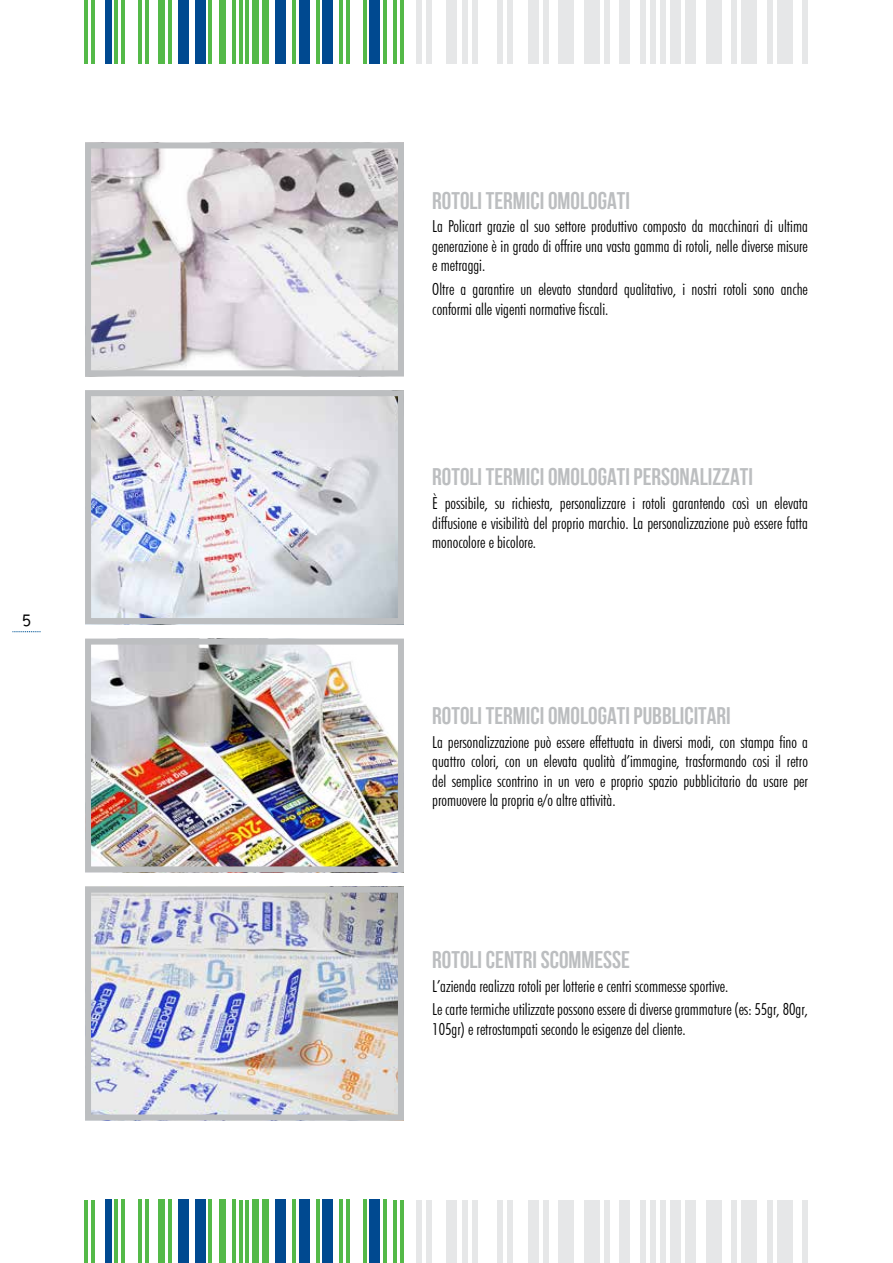
<style>
.page{position:relative;width:893px;height:1263px;background:#fff}
.page>*{position:absolute;margin:0;border:0;box-sizing:border-box;transform-origin:0 0}
.t1{font:24px "Bebas Neue";color:#bcbec0}
.t2{font:300 condensed 16.5px/19.5px "Futura BT";color:#000;text-align:justify}
.t3{font:800 16.5px "Nilland";color:#000}
</style>
<div class="page">
<hr style="left:85px;top:1200px;width:3px;height:63px;background:#54b948">
<hr style="left:91px;top:1200px;width:4px;height:63px;background:#54b948">
<hr style="left:115px;top:1200px;width:3px;height:63px;background:#54b948">
<hr style="left:121px;top:1200px;width:4px;height:63px;background:#54b948">
<hr style="left:138px;top:1200px;width:4px;height:63px;background:#54b948">
<hr style="left:145px;top:1200px;width:3px;height:63px;background:#54b948">
<div style="left:158px;top:1200px;width:7px;height:63px;background:#54b948"></div>
<hr style="left:168px;top:1200px;width:4px;height:63px;background:#54b948">
<div style="left:195px;top:1200px;width:10px;height:63px;background:#004990"></div>
<hr style="left:209px;top:1200px;width:3px;height:63px;background:#54b948">
<div style="left:219px;top:1200px;width:6px;height:63px;background:#54b948"></div>
<hr style="left:232px;top:1200px;width:4px;height:63px;background:#54b948">
<hr style="left:239px;top:1200px;width:3px;height:63px;background:#54b948">
<hr style="left:246px;top:1200px;width:3px;height:63px;background:#54b948">
<div style="left:252px;top:1200px;width:7px;height:63px;background:#54b948"></div>
<div style="left:262px;top:1200px;width:7px;height:63px;background:#54b948"></div>
<div style="left:276px;top:1200px;width:10px;height:63px;background:#004990"></div>
<hr style="left:293px;top:1200px;width:3px;height:63px;background:#54b948">
<hr style="left:316px;top:1200px;width:3px;height:63px;background:#54b948">
<hr style="left:340px;top:1200px;width:3px;height:63px;background:#54b948">
<hr style="left:346px;top:1200px;width:4px;height:63px;background:#54b948">
<hr style="left:363px;top:1200px;width:3px;height:63px;background:#54b948">
<div style="left:105px;top:1200px;width:6px;height:63px;background:#004990"></div>
<div style="left:178px;top:1200px;width:11px;height:63px;background:#004990"></div>
<div style="left:299px;top:1200px;width:10px;height:63px;background:#004990"></div>
<div style="left:323px;top:1200px;width:10px;height:63px;background:#004990"></div>
<div style="left:370px;top:1200px;width:10px;height:63px;background:#004990"></div>
<hr style="left:383px;top:1200px;width:4px;height:63px;background:#54b948">
<hr style="left:393px;top:1200px;width:4px;height:63px;background:#54b948">
<hr style="left:400px;top:1200px;width:3px;height:63px;background:#54b948">
<div style="left:416px;top:0;width:5px;height:64px;background:#e6e7e8"></div>
<div style="left:426px;top:0;width:5px;height:64px;background:#e6e7e8"></div>
<div style="left:462px;top:0;width:5px;height:64px;background:#e6e7e8"></div>
<div style="left:472px;top:0;width:5px;height:64px;background:#e6e7e8"></div>
<div style="left:498px;top:0;width:5px;height:64px;background:#e6e7e8"></div>
<div style="left:508px;top:0;width:5px;height:64px;background:#e6e7e8"></div>
<div style="left:528px;top:0;width:10px;height:64px;background:#e6e7e8"></div>
<div style="left:543px;top:0;width:5px;height:64px;background:#e6e7e8"></div>
<div style="left:584px;top:0;width:15px;height:64px;background:#e6e7e8"></div>
<div style="left:604px;top:0;width:5px;height:64px;background:#e6e7e8"></div>
<div style="left:620px;top:0;width:10px;height:64px;background:#e6e7e8"></div>
<div style="left:640px;top:0;width:5px;height:64px;background:#e6e7e8"></div>
<div style="left:650px;top:0;width:5px;height:64px;background:#e6e7e8"></div>
<div style="left:660px;top:0;width:5px;height:64px;background:#e6e7e8"></div>
<div style="left:671px;top:0;width:10px;height:64px;background:#e6e7e8"></div>
<div style="left:686px;top:0;width:10px;height:64px;background:#e6e7e8"></div>
<div style="left:706px;top:0;width:15px;height:64px;background:#e6e7e8"></div>
<div style="left:732px;top:0;width:5px;height:64px;background:#e6e7e8"></div>
<div style="left:767px;top:0;width:5px;height:64px;background:#e6e7e8"></div>
<div style="left:803px;top:0;width:5px;height:64px;background:#e6e7e8"></div>
<div style="left:447px;top:0;width:10px;height:64px;background:#e6e7e8"></div>
<div style="left:559px;top:0;width:15px;height:64px;background:#e6e7e8"></div>
<div style="left:742px;top:0;width:15px;height:64px;background:#e6e7e8"></div>
<div style="left:777px;top:0;width:16px;height:64px;background:#e6e7e8"></div>
<div style="left:416px;top:1200px;width:5px;height:63px;background:#e6e7e8"></div>
<div style="left:426px;top:1200px;width:5px;height:63px;background:#e6e7e8"></div>
<div style="left:462px;top:1200px;width:5px;height:63px;background:#e6e7e8"></div>
<div style="left:472px;top:1200px;width:5px;height:63px;background:#e6e7e8"></div>
<div style="left:498px;top:1200px;width:5px;height:63px;background:#e6e7e8"></div>
<div style="left:508px;top:1200px;width:5px;height:63px;background:#e6e7e8"></div>
<div style="left:528px;top:1200px;width:10px;height:63px;background:#e6e7e8"></div>
<div style="left:543px;top:1200px;width:5px;height:63px;background:#e6e7e8"></div>
<div style="left:584px;top:1200px;width:15px;height:63px;background:#e6e7e8"></div>
<div style="left:604px;top:1200px;width:5px;height:63px;background:#e6e7e8"></div>
<div style="left:620px;top:1200px;width:10px;height:63px;background:#e6e7e8"></div>
<div style="left:640px;top:1200px;width:5px;height:63px;background:#e6e7e8"></div>
<div style="left:650px;top:1200px;width:5px;height:63px;background:#e6e7e8"></div>
<div style="left:660px;top:1200px;width:5px;height:63px;background:#e6e7e8"></div>
<div style="left:671px;top:1200px;width:10px;height:63px;background:#e6e7e8"></div>
<div style="left:686px;top:1200px;width:10px;height:63px;background:#e6e7e8"></div>
<div style="left:706px;top:1200px;width:15px;height:63px;background:#e6e7e8"></div>
<div style="left:732px;top:1200px;width:5px;height:63px;background:#e6e7e8"></div>
<div style="left:767px;top:1200px;width:5px;height:63px;background:#e6e7e8"></div>
<div style="left:803px;top:1200px;width:5px;height:63px;background:#e6e7e8"></div>
<div style="left:447px;top:1200px;width:10px;height:63px;background:#e6e7e8"></div>
<div style="left:559px;top:1200px;width:15px;height:63px;background:#e6e7e8"></div>
<div style="left:742px;top:1200px;width:15px;height:63px;background:#e6e7e8"></div>
<div style="left:777px;top:1200px;width:16px;height:63px;background:#e6e7e8"></div>
<hr style="left:85px;top:0;width:3px;height:64px;background:#54b948">
<hr style="left:91px;top:0;width:4px;height:64px;background:#54b948">
<hr style="left:115px;top:0;width:3px;height:64px;background:#54b948">
<hr style="left:121px;top:0;width:4px;height:64px;background:#54b948">
<hr style="left:138px;top:0;width:4px;height:64px;background:#54b948">
<hr style="left:145px;top:0;width:3px;height:64px;background:#54b948">
<div style="left:158px;top:0;width:7px;height:64px;background:#54b948"></div>
<hr style="left:168px;top:0;width:4px;height:64px;background:#54b948">
<div style="left:195px;top:0;width:10px;height:64px;background:#004990"></div>
<hr style="left:209px;top:0;width:3px;height:64px;background:#54b948">
<div style="left:219px;top:0;width:6px;height:64px;background:#54b948"></div>
<hr style="left:232px;top:0;width:4px;height:64px;background:#54b948">
<hr style="left:239px;top:0;width:3px;height:64px;background:#54b948">
<hr style="left:246px;top:0;width:3px;height:64px;background:#54b948">
<div style="left:252px;top:0;width:7px;height:64px;background:#54b948"></div>
<div style="left:262px;top:0;width:7px;height:64px;background:#54b948"></div>
<div style="left:276px;top:0;width:10px;height:64px;background:#004990"></div>
<hr style="left:293px;top:0;width:3px;height:64px;background:#54b948">
<hr style="left:316px;top:0;width:3px;height:64px;background:#54b948">
<hr style="left:340px;top:0;width:3px;height:64px;background:#54b948">
<hr style="left:346px;top:0;width:4px;height:64px;background:#54b948">
<hr style="left:363px;top:0;width:3px;height:64px;background:#54b948">
<div style="left:105px;top:0;width:6px;height:64px;background:#004990"></div>
<div style="left:178px;top:0;width:11px;height:64px;background:#004990"></div>
<div style="left:299px;top:0;width:10px;height:64px;background:#004990"></div>
<div style="left:323px;top:0;width:10px;height:64px;background:#004990"></div>
<div style="left:370px;top:0;width:10px;height:64px;background:#004990"></div>
<hr style="left:383px;top:0;width:4px;height:64px;background:#54b948">
<hr style="left:393px;top:0;width:4px;height:64px;background:#54b948">
<hr style="left:400px;top:0;width:3px;height:64px;background:#54b948">
<img style="left:92px;top:149px;width:305px;height:220px">
<div style="left:85px;top:142px;width:319px;height:234px;border:6px solid #bcbec0"></div>
<img style="left:92px;top:397px;width:305px;height:220px">
<div style="left:85px;top:390px;width:319px;height:234px;border:6px solid #bcbec0"></div>
<img style="left:92px;top:646px;width:305px;height:219px">
<div style="left:85px;top:639px;width:319px;height:233px;border:6px solid #bcbec0"></div>
<img style="left:92px;top:894px;width:305px;height:219px">
<div style="left:85px;top:887px;width:319px;height:233px;border:6px solid #bcbec0"></div>
<svg style="left:12px;top:631px;width:29px;height:1px"></svg>
<p class="t3" style="left:22px;top:610px;width:10px">5</p>
<h1 class="t1" style="left:432px;top:187px;width:199px">ROTOLI TERMICI OMOLOGATI</h1>
<p class="t2" style="left:432px;top:217px;width:377px">La Policart grazie al suo settore produttivo composto da macchinari di ultima generazione è in grado di offrire una vasta gamma di rotoli, nelle diverse misure e metraggi.</p>
<p class="t2" style="left:432px;top:279px;width:377px">Oltre a garantire un elevato standard qualitativo, i nostri rotoli sono anche conformi alle vigenti normative fiscali.</p>
<h1 class="t1" style="left:432px;top:464px;width:322px">ROTOLI TERMICI OMOLOGATI PERSONALIZZATI</h1>
<p class="t2" style="left:432px;top:493px;width:377px">È possibile, su richiesta, personalizzare i rotoli garantendo così un elevata diffusione e visibilità del proprio marchio. La personalizzazione può essere fatta monocolore e bicolore.</p>
<h1 class="t1" style="left:432px;top:702px;width:300px">ROTOLI TERMICI OMOLOGATI PUBBLICITARI</h1>
<p class="t2" style="left:432px;top:732px;width:377px">La personalizzazione può essere effettuata in diversi modi, con stampa fino a quattro colori, con un elevata qualità d’immagine, trasformando cosi il retro del semplice scontrino in un vero e proprio spazio pubblicitario da usare per promuovere la propria e/o altre attività.</p>
<h1 class="t1" style="left:432px;top:946px;width:199px">ROTOLI CENTRI SCOMMESSE</h1>
<p class="t2" style="left:432px;top:974px;width:377px;line-height:23.7px">L’azienda realizza rotoli per lotterie e centri scommesse sportive.<br>Le carte termiche utilizzate possono essere di diverse grammature (es: 55gr, 80gr,</p>
<p class="t2" style="left:432px;top:1019px;width:255px">105gr) e retrostampati secondo le esigenze del cliente.</p>
</div>
